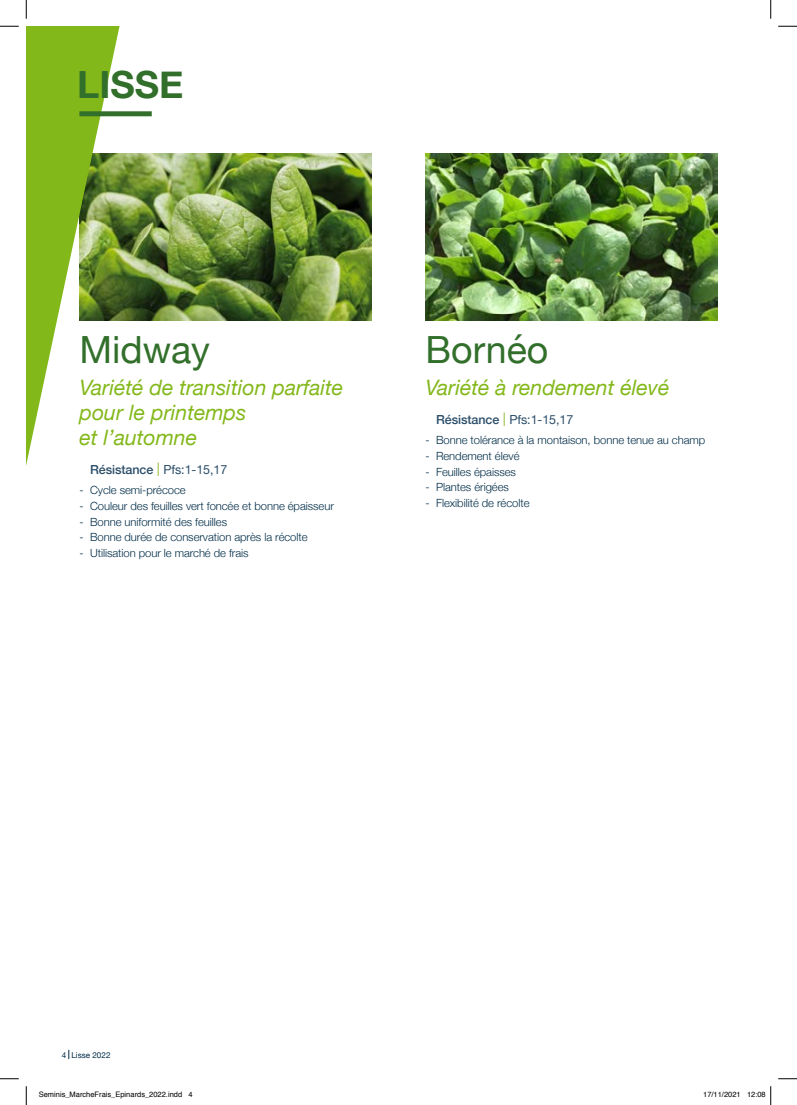
<style>
.page{position:relative;width:797px;height:1105px;background:#fff}
.page>*{position:absolute;margin:0;border:0;box-sizing:border-box;transform-origin:0 0}
.t1{font:37.5px "Helvetica Neue";color:#326f2b}
.t2{font:700 37.5px "Helvetica Neue";color:#326f2b}
.t3{font:italic 21.25px/25px "Helvetica Neue";color:#83b81a}
.t4{font:12.5px "Helvetica Neue";letter-spacing:-.005em;color:#2b4e6a}
.t5{font:300 11.25px "Helvetica Neue";letter-spacing:-.005em;color:#002d48}
.t6{font:8.12px "Helvetica Neue";color:#002d48}
.t7{font:7.5px "Helvetica";color:#000}
.s1{font-weight:500}
.s2{font-size:18.75px;color:#a1c653}
</style>
<div class="page">
<img style="left:425px;top:154px;width:292px;height:166px">
<img style="left:123px;top:154px;width:248px;height:166px">
<svg style="left:26px;top:26px;width:97px;height:1033px"></svg>
<div style="left:79px;top:111px;width:73px;height:5px;background:#326f2b"></div>
<svg style="left:0;top:25px;width:19px;height:2px"></svg>
<svg style="left:778px;top:25px;width:19px;height:2px"></svg>
<svg style="left:0;top:1078px;width:19px;height:1px"></svg>
<svg style="left:778px;top:1078px;width:19px;height:1px"></svg>
<svg style="left:25px;top:0;width:2px;height:19px"></svg>
<svg style="left:25px;top:1086px;width:2px;height:19px"></svg>
<svg style="left:770px;top:0;width:1px;height:19px"></svg>
<svg style="left:770px;top:1086px;width:1px;height:19px"></svg>
<h1 class="t2" style="left:77px;top:55px;width:108px">LISSE</h1>
<h1 class="t1" style="left:79px;top:323px;width:132px">Midway</h1>
<h2 class="t3" style="left:79px;top:376px;width:265px">Variété de transition parfaite pour le printemps<br>et l’automne</h2>
<p class="t4" style="left:90px;top:460px;width:139px"><span class="s1">Résistance</span> <span class="s2">I</span> Pfs:1-15,17</p>
<p class="t5" style="left:79px;top:481px;width:108px">- Cycle semi-précoce</p>
<p class="t5" style="left:79px;top:497px;width:256px">- Couleur des feuilles vert foncée et bonne épaisseur</p>
<p class="t5" style="left:79px;top:512px;width:149px">- Bonne uniformité des feuilles</p>
<p class="t5" style="left:79px;top:528px;width:230px">- Bonne durée de conservation après la récolte</p>
<p class="t5" style="left:79px;top:543px;width:171px">- Utilisation pour le marché de frais</p>
<h1 class="t1" style="left:425px;top:323px;width:124px">Bornéo</h1>
<h2 class="t3" style="left:425px;top:376px;width:246px">Variété à rendement élevé</h2>
<p class="t4" style="left:436px;top:410px;width:139px"><span class="s1">Résistance</span> <span class="s2">I</span> Pfs:1-15,17</p>
<p class="t5" style="left:425px;top:431px;width:281px">- Bonne tolérance à la montaison, bonne tenue au champ</p>
<p class="t5" style="left:425px;top:447px;width:96px">- Rendement élevé</p>
<p class="t5" style="left:425px;top:462px;width:92px">- Feuilles épaisses</p>
<p class="t5" style="left:425px;top:478px;width:85px">- Plantes érigées</p>
<p class="t5" style="left:425px;top:493px;width:106px">- Flexibilité de récolte</p>
<p class="t6" style="left:62px;top:1049px;width:50px">4 Lisse 2022</p>
<p class="t7" style="left:39px;top:1089px;width:155px">Seminis_MarcheFrais_Epinards_2022.indd 4</p>
<p class="t7" style="left:703px;top:1089px;width:64px">17/11/2021 12:08</p>
</div>
